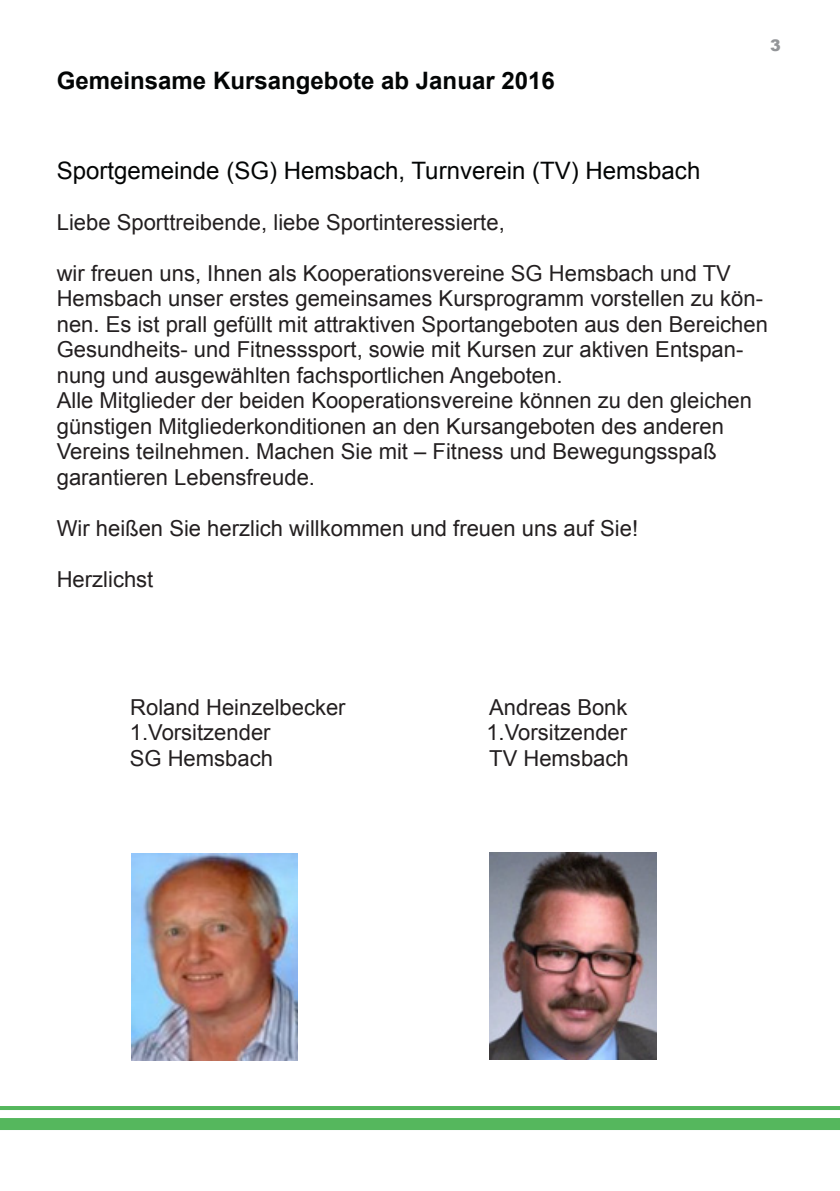
<style>
.page{position:relative;width:840px;height:1191px;background:#fff}
.page>*{position:absolute;margin:0;border:0;box-sizing:border-box;transform-origin:0 0}
.Subhead{font:24px "Arial";color:#030505}
.Headline{font:700 24px "Arial";color:#030505}
.Fließtext{font:22px/25.6px "Arial";color:#231f20}
.t1{font:900 16px "Arial";color:#939598}
</style>
<div class="page">
<hr style="left:0;top:1106px;width:839px;height:4px;background:#55b75d">
<div style="left:0;top:1118px;width:839px;height:12px;background:#55b75d"></div>
<img style="left:131px;top:854px;width:166px;height:206px">
<img style="left:489px;top:853px;width:167px;height:206px">
<p class="Headline" style="left:57px;top:64px;width:499px">Gemeinsame Kursangebote ab Januar 2016</p>
<p class="Subhead" style="left:57px;top:154px;width:644px">Sportgemeinde (SG) Hemsbach, Turnverein (TV) Hemsbach</p>
<p class="t1" style="left:769px;top:34px;width:12px">3</p>
<p class="Fließtext" style="left:57px;top:209px;width:449px">Liebe Sporttreibende, liebe Sportinteressierte,</p>
<p class="Fließtext" style="left:57px;top:260px;width:712px">wir freuen uns, Ihnen als Kooperationsvereine SG Hemsbach und TV Hemsbach unser erstes gemeinsames Kursprogramm vorstellen zu kön&shy;nen. Es ist prall gefüllt mit attraktiven Sportangeboten aus den Bereichen Gesundheits- und Fitnesssport, sowie mit Kursen zur aktiven Entspan&shy;nung und ausgewählten fachsportlichen Angeboten.</p>
<p class="Fließtext" style="left:57px;top:388px;width:696px">Alle Mitglieder der beiden Kooperationsvereine können zu den gleichen günstigen Mitgliederkonditionen an den Kursangeboten des anderen Vereins teilnehmen. Machen Sie mit – Fitness und Bewegungsspaß garantieren Lebensfreude.</p>
<p class="Fließtext" style="left:57px;top:515px;width:582px">Wir heißen Sie herzlich willkommen und freuen uns auf Sie!</p>
<p class="Fließtext" style="left:57px;top:566px;width:98px">Herzlichst</p>
<p class="Fließtext" style="left:130px;top:694px;width:217px">Roland Heinzelbecker</p>
<p class="Fließtext" style="left:489px;top:694px;width:140px">Andreas Bonk</p>
<p class="Fließtext" style="left:130px;top:719px;width:142px">1.Vorsitzender</p>
<p class="Fließtext" style="left:486px;top:719px;width:142px">1.Vorsitzender</p>
<p class="Fließtext" style="left:130px;top:745px;width:145px">SG Hemsbach</p>
<p class="Fließtext" style="left:489px;top:745px;width:141px">TV Hemsbach</p>
</div>
